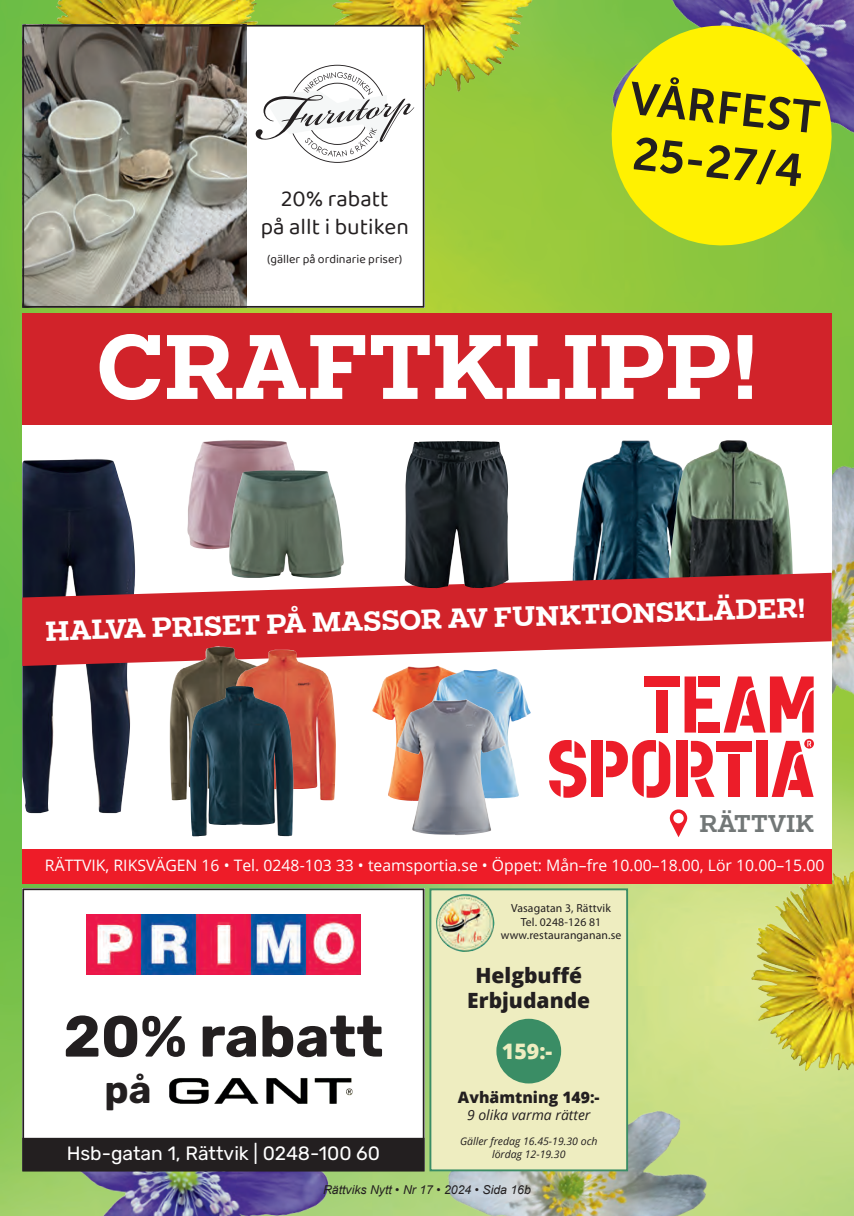
<style>
.page{position:relative;width:854px;height:1216px;background:#fff}
.page>*{position:absolute;margin:0;border:0;box-sizing:border-box;transform-origin:0 0}
.t1{font:700 92.75px "Fakt Slab Pro";color:#fff}
.t2{font:300 57.75px "Rubik";color:#231f20}
.t3{font:45.5px/54.6px "Museo Sans 700";color:#231f20}
.t4{font:300 38.5px "Rubik";color:#231f20}
.t5{font:700 28px "Fakt Slab Pro";color:#fff}
.t6{font:600 24.68px "Fakt Slab Pro";color:#727777}
.t7{font:22.75px/27.3px "Baloo 2";color:#231f20;text-align:center}
.t8{font:800 21.35px "Open Sans";color:#eeedc0}
.t9{font:800 21px/25.2px "Open Sans";color:#231f20;text-align:center}
.t10{font:300 19.25px "Rubik";color:#fff}
.t11{font:15.75px "Open Sans";color:#fff}
.t12{font:800 15.75px "Open Sans";color:#231f20}
.t13{font:italic 14px "Open Sans";color:#231f20}
.t14{font:italic 12.25px "Arial";color:#231f20}
.t15{font:12.25px "Baloo 2";color:#231f20}
.t16{font:11.72px/13.5px "Myriad Pro";letter-spacing:.01em;color:#231f20;text-align:center}
.t17{font:italic 10.5px/12.6px "Open Sans";color:#231f20;text-align:center}
.s1{font-style:inherit}
</style>
<div class="page">
<img style="left:0;top:0;width:853px;height:1215px">
<img style="left:33px;top:1171px;width:323px;height:44px">
<img style="left:538px;top:0;width:315px;height:281px">
<img style="left:0;top:1039px;width:35px;height:140px">
<img style="left:370px;top:979px;width:382px;height:236px">
<img style="left:831px;top:405px;width:22px;height:411px">
<img style="left:22px;top:0;width:270px;height:25px">
<img style="left:296px;top:0;width:270px;height:131px">
<img style="left:723px;top:837px;width:130px;height:272px">
<div style="left:22px;top:25px;width:402px;height:283px;background:#fff"></div>
<img style="left:25px;top:28px;width:221px;height:277px">
<div style="left:22px;top:25px;width:402px;height:283px;border:2px solid #231f20"></div>
<svg style="left:255px;top:65px;width:159px;height:98px"></svg>
<svg style="left:604px;top:18px;width:234px;height:235px;background:#d8dc1a"></svg>
<div style="left:22px;top:888px;width:402px;height:283px;background:#fff"></div>
<img style="left:87px;top:914px;width:273px;height:60px">
<img style="left:169px;top:1078px;width:184px;height:26px">
<div style="left:22px;top:888px;width:402px;height:283px;border:2px solid #231f20"></div>
<div style="left:23px;top:1138px;width:400px;height:32px;background:#231f20"></div>
<div style="left:22px;top:1137px;width:402px;height:34px;border:2px solid #231f20"></div>
<div style="left:430px;top:889px;width:197px;height:281px;background:#eeedc0"></div>
<div style="left:429px;top:888px;width:199px;height:283px;border:2px solid #3a8d65"></div>
<div style="left:496px;top:1018px;width:65px;height:65px;background:#3a8d65;border-radius:50%"></div>
<img style="left:439px;top:894px;width:28px;height:15px">
<div style="left:22px;top:313px;width:809px;height:570px;background:#fff"></div>
<div style="left:22px;top:313px;width:809px;height:111px;background:#d1232a"></div>
<div style="left:644px;top:676px;width:35px;height:11px;background:#ec1d29"></div>
<div style="left:655px;top:690px;width:12px;height:42px;background:#ec1d29"></div>
<div style="left:698px;top:721px;width:21px;height:11px;background:#ec1d29"></div>
<div style="left:698px;top:676px;width:21px;height:11px;background:#ec1d29"></div>
<svg style="left:684px;top:676px;width:27px;height:56px"></svg>
<div style="left:755px;top:740px;width:12px;height:57px;background:#ec1d29"></div>
<svg style="left:549px;top:740px;width:37px;height:57px"></svg>
<svg style="left:723px;top:676px;width:90px;height:56px"></svg>
<div style="left:591px;top:740px;width:12px;height:57px;background:#ec1d29"></div>
<div style="left:676px;top:740px;width:11px;height:57px;background:#ec1d29"></div>
<svg style="left:606px;top:740px;width:64px;height:57px"></svg>
<div style="left:716px;top:740px;width:35px;height:11px;background:#ec1d29"></div>
<div style="left:727px;top:754px;width:12px;height:43px;background:#ec1d29"></div>
<svg style="left:690px;top:740px;width:24px;height:57px"></svg>
<svg style="left:771px;top:738px;width:42px;height:59px"></svg>
<svg style="left:669px;top:809px;width:18px;height:28px"></svg>
<div style="left:22px;top:848px;width:809px;height:35px;background:#ee1c28"></div>
<img style="left:187px;top:440px;width:108px;height:110px">
<img style="left:229px;top:470px;width:115px;height:102px">
<img style="left:572px;top:440px;width:96px;height:132px">
<img style="left:668px;top:440px;width:125px;height:132px">
<img style="left:372px;top:666px;width:73px;height:133px">
<img style="left:427px;top:669px;width:103px;height:129px">
<img style="left:396px;top:699px;width:109px;height:136px">
<img style="left:22px;top:459px;width:114px;height:355px">
<svg style="left:22px;top:572px;width:809px;height:94px;fill:#d1232a"></svg>
<img style="left:169px;top:646px;width:106px;height:154px">
<img style="left:232px;top:649px;width:104px;height:151px">
<img style="left:189px;top:686px;width:105px;height:150px">
<img style="left:404px;top:441px;width:104px;height:147px">
<h3 class="t7" style="left:260px;top:186px;width:150px">20% rabatt<br>på allt i butiken</h3>
<p class="t15" style="left:267px;top:250px;width:136px">(gäller på ordinarie priser)</p>
<h3 class="t3" style="left:632px;top:71px;width:191px;rotate:6deg">VÅRFEST<br>25-27/4</h3>
<h1 class="t1" style="left:97px;top:305px;width:663px">CRAFTKLIPP!</h1>
<h3 class="t5" style="left:45px;top:613px;width:761px;rotate:-2deg">HALVA PRISET PÅ MASSOR AV FUNKTIONSKLÄDER!</h3>
<h3 class="t6" style="left:699px;top:807px;width:116px">RÄTTVIK</h3>
<p class="t11" style="left:45px;top:854px;width:780px">RÄTTVIK, RIKSVÄGEN 16 <span class="s1">•</span> Tel. 0248-103 33 <span class="s1">•</span> teamsportia.se <span class="s1">•</span> Öppet: Mån–fre 10.00–18.00, Lör 10.00–15.00</p>
<p class="t16" style="left:500px;top:901px;width:122px">Vasagatan 3, Rättvik<br>Tel. 0248-126 81 www.restauranganan.se</p>
<h2 class="t2" style="left:63px;top:994px;width:321px">20% rabatt</h2>
<h3 class="t4" style="left:104px;top:1061px;width:49px">på</h3>
<p class="t10" style="left:67px;top:1139px;width:315px">Hsb-gatan 1, Rättvik | 0248-100 60</p>
<h3 class="t9" style="left:467px;top:961px;width:124px">Helgbuffé<br>Erbjudande</h3>
<h3 class="t8" style="left:501px;top:1034px;width:52px">159:-</h3>
<p class="t12" style="left:458px;top:1085px;width:143px">Avhämtning 149:-</p>
<p class="t13" style="left:467px;top:1105px;width:125px">9 olika varma rätter</p>
<p class="t17" style="left:460px;top:1134px;width:139px">Gäller fredag 16.45-19.30 och lördag 12-19.30</p>
<p class="t14" style="left:323px;top:1181px;width:209px">Rättviks Nytt • Nr 17 • 2024 • Sida 16b</p>
</div>
